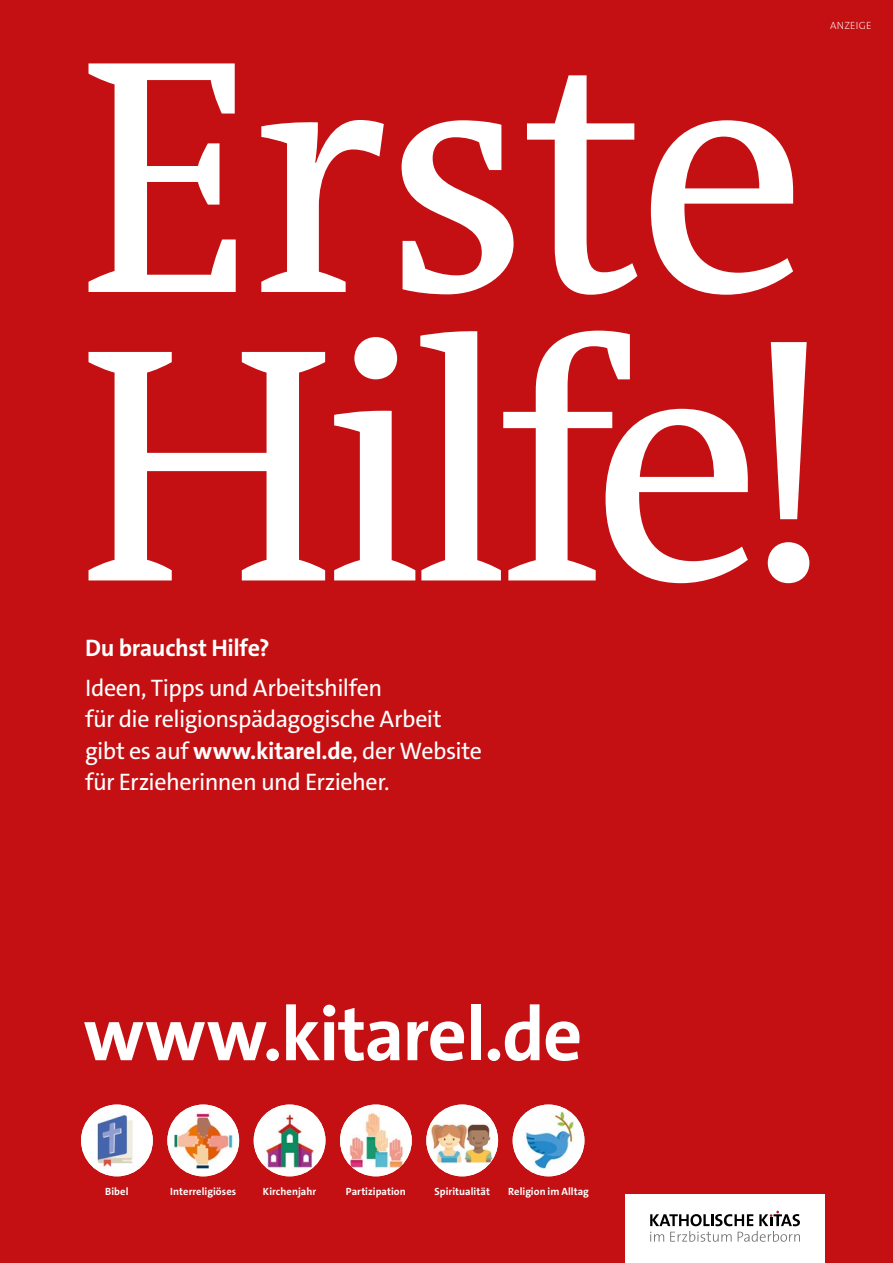
<style>
.page{position:relative;width:893px;height:1263px;background:#c41012}
.page>*{position:absolute;margin:0;border:0;box-sizing:border-box;transform-origin:0 0}
.t1{font:338.55px "The Antiqua B W5 Plain";letter-spacing:-.035em;color:#fff}
.t2{font:700 76.5px "The Sans C4 s";letter-spacing:-.025em;color:#fff}
.t3{font:24px/31.5px "The Sans C4 s";letter-spacing:-.02em;color:#fff}
.t4{font:700 24px "The Sans C4 s";letter-spacing:-.015em;color:#fff}
.t5{font:700 10.5px "The Sans C4 s";letter-spacing:.005em;color:#fff}
.t6{font:300 10.5px "The Sans C4 s";letter-spacing:.02em;color:#fff}
.s1{font-weight:700}
</style>
<div class="page">
<img style="left:81px;top:1104px;width:72px;height:72px;border-radius:36px">
<img style="left:167px;top:1104px;width:72px;height:72px;border-radius:36px">
<img style="left:254px;top:1104px;width:71px;height:72px;border-radius:36px">
<img style="left:340px;top:1104px;width:72px;height:72px;border-radius:36px">
<img style="left:426px;top:1104px;width:72px;height:72px;border-radius:36px">
<img style="left:513px;top:1104px;width:71px;height:72px;border-radius:36px">
<div style="left:625px;top:1195px;width:200px;height:68px;background:#fff"></div>
<svg style="left:650px;top:1211px;width:150px;height:31px"></svg>
<h1 class="t1" style="left:76px;top:-40px;width:733px">Erste</h1>
<h1 class="t1" style="left:76px;top:249px;width:766px">Hilfe!</h1>
<p class="t6" style="left:830px;top:19px;width:43px">ANZEIGE</p>
<p class="t4" style="left:85px;top:632px;width:186px">Du brauchst Hilfe?</p>
<p class="t3" style="left:85px;top:672px;width:398px">Ideen, Tipps und Arbeitshilfen<br>für die religionspädagogische Arbeit gibt es auf <span class="s1">www.kitarel.de</span>, der Website für Erzieherinnen und Erzieher.</p>
<h2 class="t2" style="left:83px;top:985px;width:500px">www.kitarel.de</h2>
<p class="t5" style="left:105px;top:1184px;width:25px">Bibel</p>
<p class="t5" style="left:170px;top:1184px;width:67px">Interreligiöses</p>
<p class="t5" style="left:263px;top:1184px;width:55px">Kirchenjahr</p>
<p class="t5" style="left:346px;top:1184px;width:61px">Partizipation</p>
<p class="t5" style="left:434px;top:1184px;width:57px">Spiritualität</p>
<p class="t5" style="left:508px;top:1184px;width:82px">Religion im Alltag</p>
</div>
